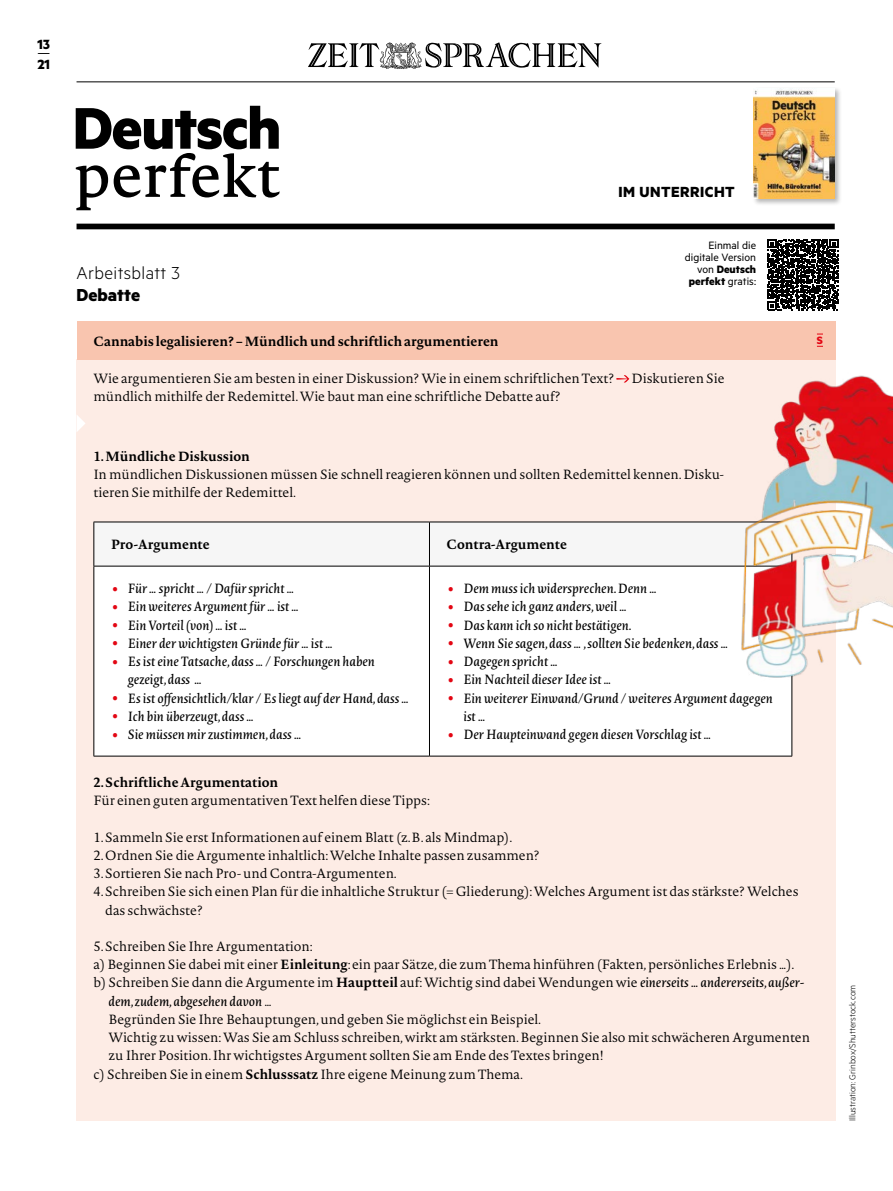
<style>
.page{position:relative;width:893px;height:1191px;background:#fff}
.page>*{position:absolute;margin:0;border:0;box-sizing:border-box;transform-origin:0 0}
.t1{font:300 39px "Novel Pro";color:#e30613}
.t2{font:300 19.5px "Metric";letter-spacing:.02em;color:#000}
.t3{font:700 19.5px "Metric";color:#000}
.t4{font:700 16.5px "Metric";letter-spacing:.03em;color:#000}
.t5{font:700 15px "Metric";color:#000}
.t6{font:15px "Metric";color:#000}
.t7{font:300 13.2px/18.3px "Novel Pro";letter-spacing:-.005em;color:#000}
.t8{font:italic 13.2px/18.3px "Novel Pro";letter-spacing:-.005em;color:#000}
.t9{font:700 13.2px "Novel Pro";letter-spacing:-.005em;color:#000}
.t10{font:12px/12px "Metric";color:#000;text-align:right}
.t11{font:700 12px "Metric";color:#e30613}
.t12{font:300 9.75px "Metric";color:#000}
.s1{font-weight:700}
.s2{font-weight:400;font-style:italic}
.s3{font-weight:300;font-style:normal}
</style>
<div class="page">
<div style="left:77px;top:224px;width:758px;height:5px;background:#000"></div>
<svg style="left:76px;top:106px;width:204px;height:104px"></svg>
<hr style="left:77px;top:82px;width:758px;height:1px;background:#000">
<svg style="left:308px;top:42px;width:293px;height:27px"></svg>
<div style="left:752px;top:87px;width:90px;height:119px;background:#000;opacity:.29"></div>
<img style="left:754px;top:88px;width:81px;height:111px">
<div style="left:77px;top:359px;width:759px;height:762px;background:#fdece5"></div>
<svg style="left:77px;top:415px;width:8px;height:17px"></svg>
<div style="left:77px;top:321px;width:759px;height:39px;background:#f9c5af"></div>
<svg style="left:616px;top:375px;width:13px;height:7px"></svg>
<div style="left:95px;top:522px;width:593px;height:44px;background:#f6f6f6"></div>
<div style="left:95px;top:567px;width:697px;height:189px;background:#fff"></div>
<hr style="left:94px;top:521px;width:335px;height:1px;background:#000">
<hr style="left:94px;top:522px;width:1px;height:44px;background:#000">
<hr style="left:429px;top:521px;width:363px;height:1px;background:#000">
<hr style="left:429px;top:522px;width:1px;height:44px;background:#000">
<hr style="left:94px;top:566px;width:335px;height:1px;background:#000">
<hr style="left:94px;top:566px;width:1px;height:190px;background:#000">
<hr style="left:94px;top:756px;width:335px;height:1px;background:#000">
<hr style="left:429px;top:566px;width:363px;height:1px;background:#000">
<hr style="left:429px;top:566px;width:1px;height:190px;background:#000">
<hr style="left:792px;top:566px;width:1px;height:190px;background:#000">
<hr style="left:429px;top:756px;width:363px;height:1px;background:#000">
<svg style="left:767px;top:239px;width:71px;height:71px"></svg>
<img style="left:688px;top:375px;width:205px;height:371px">
<p class="t5" style="left:38px;top:35px;width:14px">13</p>
<p class="t6" style="left:37px;top:45px;width:14px">—</p>
<p class="t5" style="left:37px;top:55px;width:14px">21</p>
<h2 class="t2" style="left:77px;top:261px;width:105px">Arbeitsblatt 3</h2>
<h2 class="t3" style="left:77px;top:282px;width:65px">Debatte</h2>
<p class="t4" style="left:619px;top:182px;width:118px">IM UNTERRICHT</p>
<p class="t10" style="left:685px;top:239px;width:73px">Einmal die digitale Version von <span class="s1">Deutsch perfekt</span> gratis:</p>
<p class="t9" style="left:94px;top:331px;width:407px">Cannabis legalisieren? – Mündlich und schriftlich argumentieren</p>
<p class="t11" style="left:817px;top:333px;width:8px">S</p>
<p class="t7" style="left:94px;top:368px;width:522px">Wie argumentieren Sie am besten in einer Diskussion? Wie in einem schriftlichen Text?</p>
<p class="t7" style="left:632px;top:368px;width:95px">Diskutieren Sie</p>
<p class="t7" style="left:94px;top:386px;width:468px">mündlich mithilfe der Redemittel. Wie baut man eine schriftliche Debatte auf?</p>
<p class="t9" style="left:94px;top:446px;width:158px">1. Mündliche Diskussion</p>
<p class="t7" style="left:94px;top:465px;width:632px">In mündlichen Diskussionen müssen Sie schnell reagieren können und sollten Redemittel kennen. Disku&shy;tieren Sie mithilfe der Redemittel.</p>
<p class="t9" style="left:111px;top:534px;width:100px">Pro-Argumente</p>
<p class="t9" style="left:446px;top:534px;width:122px">Contra-Argumente</p>
<h1 class="t1" style="left:111px;top:557px;width:10px">⋅</h1>
<p class="t8" style="left:128px;top:579px;width:168px">Für … spricht … / Dafür spricht …</p>
<h1 class="t1" style="left:111px;top:576px;width:10px">⋅</h1>
<p class="t8" style="left:128px;top:597px;width:173px">Ein weiteres Argument für … ist …</p>
<h1 class="t1" style="left:111px;top:594px;width:10px">⋅</h1>
<p class="t8" style="left:128px;top:615px;width:120px">Ein Vorteil (von) … ist …</p>
<h1 class="t1" style="left:111px;top:612px;width:10px">⋅</h1>
<p class="t8" style="left:128px;top:633px;width:206px">Einer der wichtigsten Gründe für … ist …</p>
<h1 class="t1" style="left:111px;top:630px;width:10px">⋅</h1>
<p class="t8" style="left:128px;top:651px;width:249px">Es ist eine Tatsache, dass … / Forschungen haben gezeigt, dass …</p>
<h1 class="t1" style="left:111px;top:667px;width:10px">⋅</h1>
<p class="t8" style="left:128px;top:688px;width:283px">Es ist offensichtlich/klar / Es liegt auf der Hand, dass …</p>
<h1 class="t1" style="left:111px;top:685px;width:10px">⋅</h1>
<p class="t8" style="left:128px;top:706px;width:128px">Ich bin überzeugt, dass …</p>
<h1 class="t1" style="left:111px;top:703px;width:10px">⋅</h1>
<p class="t8" style="left:128px;top:724px;width:175px">Sie müssen mir zustimmen, dass …</p>
<h1 class="t1" style="left:446px;top:557px;width:10px">⋅</h1>
<p class="t8" style="left:463px;top:579px;width:195px">Dem muss ich widersprechen. Denn …</p>
<h1 class="t1" style="left:446px;top:576px;width:10px">⋅</h1>
<p class="t8" style="left:463px;top:597px;width:165px">Das sehe ich ganz anders, weil …</p>
<h1 class="t1" style="left:446px;top:594px;width:10px">⋅</h1>
<p class="t8" style="left:463px;top:615px;width:169px">Das kann ich so nicht bestätigen.</p>
<h1 class="t1" style="left:446px;top:612px;width:10px">⋅</h1>
<p class="t8" style="left:463px;top:633px;width:266px">Wenn Sie sagen, dass … , sollten Sie bedenken, dass …</p>
<h1 class="t1" style="left:446px;top:630px;width:10px">⋅</h1>
<p class="t8" style="left:463px;top:651px;width:96px">Dagegen spricht …</p>
<h1 class="t1" style="left:446px;top:649px;width:10px">⋅</h1>
<p class="t8" style="left:463px;top:670px;width:149px">Ein Nachteil dieser Idee ist …</p>
<h1 class="t1" style="left:446px;top:667px;width:10px">⋅</h1>
<p class="t8" style="left:463px;top:688px;width:311px">Ein weiterer Einwand/Grund / weiteres Argument dagegen ist …</p>
<h1 class="t1" style="left:446px;top:703px;width:10px">⋅</h1>
<p class="t8" style="left:463px;top:724px;width:249px">Der Haupteinwand gegen diesen Vorschlag ist …</p>
<p class="t9" style="left:94px;top:772px;width:186px">2. Schriftliche Argumentation</p>
<p class="t7" style="left:94px;top:791px;width:338px">Für einen guten argumentativen Text helfen diese Tipps:</p>
<p class="t7" style="left:94px;top:827px;width:420px">1. Sammeln Sie erst Informationen auf einem Blatt (z.B. als Mindmap).</p>
<p class="t7" style="left:94px;top:845px;width:447px">2. Ordnen Sie die Argumente inhaltlich: Welche Inhalte passen zusammen?</p>
<p class="t7" style="left:94px;top:863px;width:305px">3. Sortieren Sie nach Pro- und Contra-Argumenten.</p>
<p class="t7" style="left:105px;top:882px;width:695px;text-indent:-12px">4. Schreiben Sie sich einen Plan für die inhaltliche Struktur (= Gliederung): Welches Argument ist das stärkste? Welches das schwächste?</p>
<p class="t7" style="left:94px;top:936px;width:221px">5. Schreiben Sie Ihre Argumentation:</p>
<p class="t7" style="left:94px;top:955px;width:702px">a) Beginnen Sie dabei mit einer <span class="s1">Einleitung</span>: ein paar Sätze, die zum Thema hinführen (Fakten, persönliches Erlebnis …).</p>
<p class="t7" style="left:94px;top:973px;width:712px">b) Schreiben Sie dann die Argumente im <span class="s1">Hauptteil</span> auf: Wichtig sind dabei Wendungen wie <span class="s2">einerseits … andererseits, außer-</span></p>
<p class="t8" style="left:109px;top:991px;width:165px">dem, zudem, abgesehen davon <span class="s3">…</span></p>
<p class="t7" style="left:109px;top:1009px;width:434px">Begründen Sie Ihre Behauptungen, und geben Sie möglichst ein Beispiel.</p>
<p class="t7" style="left:109px;top:1027px;width:703px">Wichtig zu wissen: Was Sie am Schluss schreiben, wirkt am stärksten. Beginnen Sie also mit schwächeren Argumenten</p>
<p class="t7" style="left:109px;top:1046px;width:497px">zu Ihrer Position. Ihr wichtigstes Argument sollten Sie am Ende des Textes bringen!</p>
<p class="t7" style="left:94px;top:1064px;width:431px">c) Schreiben Sie in einem <span class="s1">Schlusssatz</span> Ihre eigene Meinung zum Thema.</p>
<p class="t12" style="left:847px;top:1121px;width:138px;rotate:-90deg">Illustration: Grinbox/Shutterstock.com</p>
</div>
